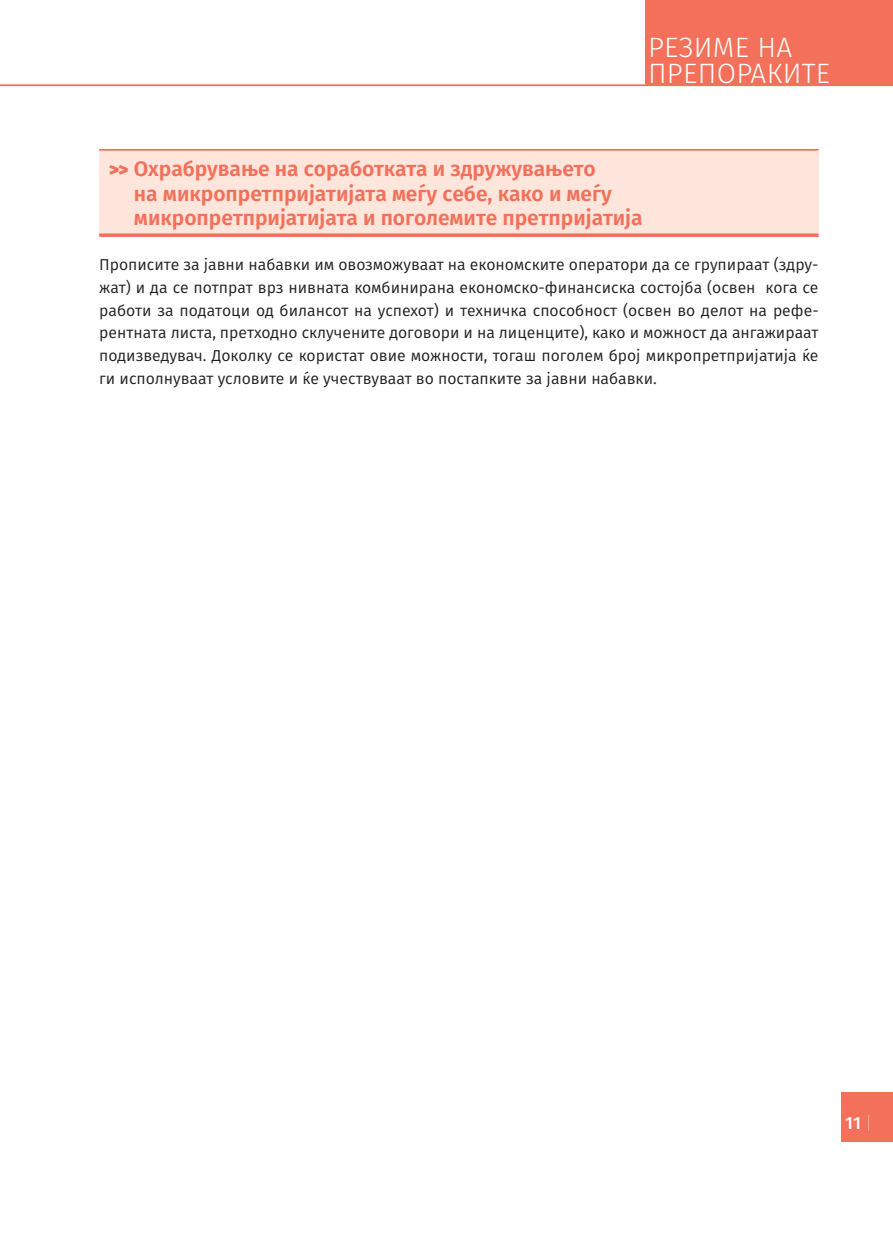
<style>
.page{position:relative;width:893px;height:1241px;background:#fff}
.page>*{position:absolute;margin:0;border:0;box-sizing:border-box;transform-origin:0 0}
.t1{font:300 28px/26.2px "Fira Sans";letter-spacing:.01em;color:#fff}
.t2{font:600 21px/24.5px "Fira Sans";color:#f3705a}
.t3{font:500 17.5px "Fira Sans";color:#fff}
.t4{font:15.75px/22.8px "Fira Sans";color:#231f20;text-align:justify}
.s1{font-weight:900;font-size:18.38px}
.s2{font-weight:100}
</style>
<div class="page">
<div style="left:645px;top:0;width:248px;height:85px;background:#f3705a"></div>
<div style="left:841px;top:1091px;width:52px;height:50px;background:#f3705a"></div>
<hr style="left:0;top:84px;width:893px;height:2px;background:#f3705a">
<div style="left:99px;top:150px;width:720px;height:85px;background:#fee6dc"></div>
<hr style="left:99px;top:149px;width:720px;height:2px;background:#f3705a">
<svg style="left:99px;top:233px;width:720px;height:4px;background:#f47e6a"></svg>
<h1 class="t1" style="left:648px;top:36px;width:184px">РЕЗИМЕ НА<br>ПРЕПОРАКИТЕ</h1>
<h2 class="t2" style="left:134px;top:158px;width:510px;text-indent:-25px"><span class="s1">&gt;&gt;</span> Охрабрување на соработката и здружувањето<br>на микропретпријатијата меѓу себе, како и меѓу микропретпријатијата и поголемите претпријатија</h2>
<p class="t4" style="left:99px;top:254px;width:721px">Прописите за јавни набавки им овозможуваат на економските оператори да се групираат (здру&shy;жат) и да се потпрат врз нивната комбинирана економско-финансиска состојба (освен кога се работи за податоци од билансот на успехот) и техничка способност (освен во делот на рефе&shy;рентната листа, претходно склучените договори и на лиценците), како и можност да ангажираат подизведувач. Доколку се користат овие можности, тогаш поголем број микропретпријатија ќе ги исполнуваат условите и ќе учествуваат во постапките за јавни набавки.</p>
<p class="t3" style="left:845px;top:1110px;width:29px">11 <span class="s2">|</span></p>
</div>
